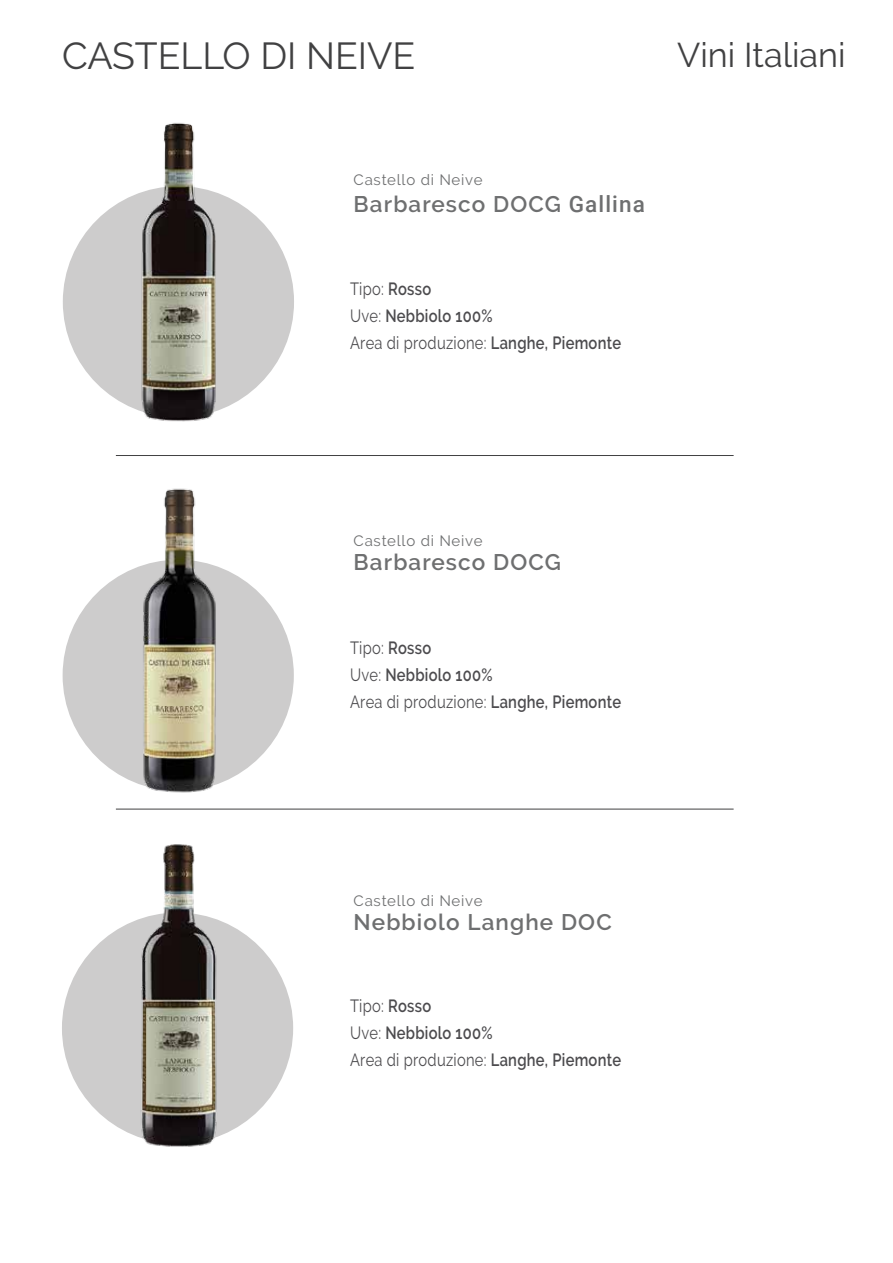
<style>
.page{position:relative;width:893px;height:1263px;background:#fff}
.page>*{position:absolute;margin:0;border:0;box-sizing:border-box;transform-origin:0 0}
.t1{font:37.5px "Raleway";color:#414142}
.t2{font:34.2px "Raleway";color:#414142}
.t3{font:600 22.5px "Raleway";letter-spacing:.05em;color:#6e6f70}
.t4{font:600 17.7px/27px "Raleway";letter-spacing:.02em;color:#4c4b4e;scale:.83 1}
.t5{font:15px "Raleway";letter-spacing:.05em;color:#6e6f70}
.s1{font-family:"Roboto";font-weight:500}
.s2{font-weight:400}
</style>
<div class="page">
<hr style="left:116px;top:455px;width:618px;height:1px;background:#414142">
<hr style="left:116px;top:809px;width:618px;height:1px;background:#414142">
<img style="left:63px;top:123px;width:231px;height:290px">
<img style="left:62px;top:413px;width:232px;height:360px">
<img style="left:62px;top:773px;width:338px;height:374px">
<h1 class="t1" style="left:62px;top:34px;width:355px">CASTELLO DI NEIVE</h1>
<h2 class="t2" style="left:677px;top:35px;width:170px">Vini Italiani</h2>
<p class="t5" style="left:354px;top:171px;width:130px">Castello di Neive</p>
<p class="t3" style="left:354px;top:191px;width:293px">Barbaresco DOCG <span class="s1">Gallina</span></p>
<p class="t4" style="left:350px;top:275px;width:328px"><span class="s2">Tipo:</span> Rosso<br><span class="s2">Uve:</span> Nebbiolo 100%<br><span class="s2">Area di produzione:</span> Langhe, Piemonte</p>
<p class="t5" style="left:354px;top:532px;width:130px">Castello di Neive</p>
<p class="t3" style="left:354px;top:549px;width:209px">Barbaresco DOCG</p>
<p class="t4" style="left:350px;top:634px;width:328px"><span class="s2">Tipo:</span> Rosso<br><span class="s2">Uve:</span> Nebbiolo 100%<br><span class="s2">Area di produzione:</span> Langhe, Piemonte</p>
<p class="t5" style="left:354px;top:892px;width:130px">Castello di Neive</p>
<p class="t3" style="left:354px;top:909px;width:260px">Nebbiolo Langhe DOC</p>
<p class="t4" style="left:350px;top:993px;width:328px"><span class="s2">Tipo:</span> Rosso<br><span class="s2">Uve:</span> Nebbiolo 100%<br><span class="s2">Area di produzione:</span> Langhe, Piemonte</p>
</div>
